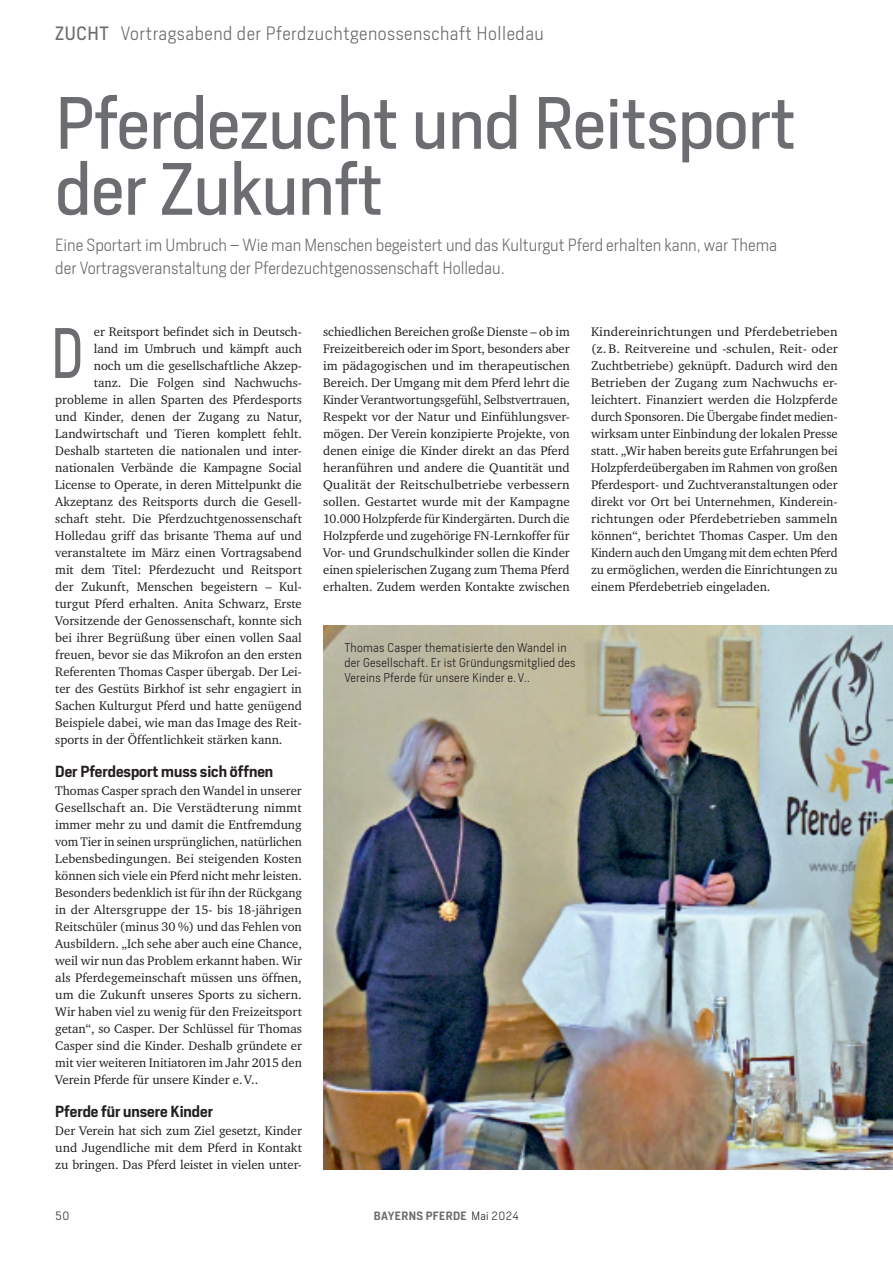
<style>
.page{position:relative;width:893px;height:1263px;background:#fff}
.page>*{position:absolute;margin:0;border:0;box-sizing:border-box;transform-origin:0 0}
.H_Ueberschrift{font:69px/66px "Heron Sans";letter-spacing:-.01em;color:#6c6d70}
.H_Initial{font:66.6px "Heron Sans";color:#6c6d70;scale:.8 1}
.t1{font:300 18px "Heron Sans";letter-spacing:.03em;color:#6c6d70}
.H_Vorspann_Subline{font:300 16.5px/22.5px "Heron Sans";color:#6c6d70}
.H_Zwischenueberschri{font:600 15px "Heron Sans";color:#231f20}
.H_Grundtext{font:12.75px/17px "Charter ITC";color:#231f20;text-align:justify}
.H_Initial-2{font:12.75px "Charter ITC";color:#231f20}
.H_Grundtext-2{font:12.75px/17px "Charter ITC";color:#231f20;text-align:justify;scale:1.04 1}
.B_Bildunterschrift{font:300 12px/15px "Heron Sans";letter-spacing:.02em;color:#231f20}
.t2{font:600 11.25px "Heron Sans";letter-spacing:.035em;color:#6c6d70}
.t3{font:300 11.25px "Heron Sans";color:#231f20}
.s1{font-weight:400}
.s2{font-weight:300;color:#231f20}
</style>
<div class="page">
<img style="left:323px;top:625px;width:570px;height:544px">
<p class="t1" style="left:55px;top:22px;width:490px"><span class="s1">ZUCHT</span> Vortragsabend der Pferdzuchtgenossenschaft Holledau</p>
<p class="H_Ueberschrift" style="left:55px;top:89px;width:743px">Pferdezucht und Reitsport der Zukunft</p>
<p class="H_Vorspann_Subline" style="left:55px;top:234px;width:723px">Eine Sportart im Umbruch – Wie man Menschen begeistert und das Kulturgut Pferd erhalten kann, war Thema der Vortragsveranstaltung der Pferdezuchtgenossenschaft Holledau.</p>
<p class="H_Initial" style="left:51px;top:311px;width:42px">D</p>
<p class="H_Initial-2" style="left:94px;top:324px;width:210px">er Reitsport befindet sich in Deutsch-</p>
<p class="H_Initial-2" style="left:94px;top:341px;width:210px">land im Umbruch und kämpft auch</p>
<p class="H_Initial-2" style="left:94px;top:358px;width:210px">noch um die gesellschaftliche Akzep-</p>
<p class="H_Initial-2" style="left:94px;top:375px;width:210px">tanz. Die Folgen sind Nachwuchs-</p>
<p class="H_Initial-2" style="left:55px;top:392px;width:248px">probleme in allen Sparten des Pferdesports</p>
<p class="H_Initial-2" style="left:55px;top:409px;width:248px">und Kinder, denen der Zugang zu Natur,</p>
<p class="H_Initial-2" style="left:55px;top:426px;width:248px">Landwirtschaft und Tieren komplett fehlt.</p>
<p class="H_Initial-2" style="left:55px;top:443px;width:248px">Deshalb starteten die nationalen und inter-</p>
<p class="H_Initial-2" style="left:55px;top:460px;width:248px">nationalen Verbände die Kampagne Social</p>
<p class="H_Initial-2" style="left:55px;top:477px;width:248px">License to Operate, in deren Mittelpunkt die</p>
<p class="H_Initial-2" style="left:55px;top:494px;width:248px">Akzeptanz des Reitsports durch die Gesell-</p>
<p class="H_Initial-2" style="left:55px;top:511px;width:248px">schaft steht. Die Pferdzuchtgenossenschaft</p>
<p class="H_Initial-2" style="left:55px;top:528px;width:248px">Holledau griff das brisante Thema auf und</p>
<p class="H_Initial-2" style="left:55px;top:545px;width:248px">veranstaltete im März einen Vortragsabend</p>
<p class="H_Initial-2" style="left:55px;top:562px;width:248px">mit dem Titel: Pferdezucht und Reitsport</p>
<p class="H_Initial-2" style="left:55px;top:579px;width:248px">der Zukunft, Menschen begeistern – Kul-</p>
<p class="H_Initial-2" style="left:55px;top:596px;width:248px">turgut Pferd erhalten. Anita Schwarz, Erste</p>
<p class="H_Initial-2" style="left:55px;top:613px;width:248px">Vorsitzende der Genossenschaft, konnte sich</p>
<p class="H_Initial-2" style="left:55px;top:630px;width:248px">bei ihrer Begrüßung über einen vollen Saal</p>
<p class="H_Initial-2" style="left:55px;top:647px;width:248px">freuen, bevor sie das Mikrofon an den ersten</p>
<p class="H_Initial-2" style="left:55px;top:664px;width:248px">Referenten Thomas Casper übergab. Der Lei-</p>
<p class="H_Initial-2" style="left:55px;top:681px;width:248px">ter des Gestüts Birkhof ist sehr engagiert in</p>
<p class="H_Initial-2" style="left:55px;top:698px;width:248px">Sachen Kulturgut Pferd und hatte genügend</p>
<p class="H_Initial-2" style="left:55px;top:715px;width:248px">Beispiele dabei, wie man das Image des Reit-</p>
<p class="H_Initial-2" style="left:55px;top:732px;width:229px">sports in der Öffentlichkeit stärken kann.</p>
<p class="H_Zwischenueberschri" style="left:55px;top:761px;width:219px">Der Pferdesport muss sich öffnen</p>
<p class="H_Grundtext" style="left:55px;top:782px;width:248px">Thomas Casper sprach den Wandel in unserer Gesellschaft an. Die Verstädterung nimmt immer mehr zu und damit die Entfremdung vom Tier in seinen ursprünglichen, natürlichen Lebensbedingungen. Bei steigenden Kosten können sich viele ein Pferd nicht mehr leisten.<br>Besonders bedenklich ist für ihn der Rückgang in der Altersgruppe der 15- bis 18-jährigen Reitschüler (minus 30 %) und das Fehlen von Ausbildern. „Ich sehe aber auch eine Chance, weil wir nun das Problem erkannt haben. Wir als Pferdegemeinschaft müssen uns öffnen, um die Zukunft unseres Sports zu sichern.<br>Wir haben viel zu wenig für den Freizeitsport getan“, so Casper. Der Schlüssel für Thomas Casper sind die Kinder. Deshalb gründete er mit vier weiteren Initiatoren im Jahr 2015 den Verein Pferde für unsere Kinder e.V..</p>
<p class="H_Zwischenueberschri" style="left:55px;top:1102px;width:159px">Pferde für unsere Kinder</p>
<p class="H_Grundtext" style="left:55px;top:1122px;width:248px">Der Verein hat sich zum Ziel gesetzt, Kinder und Jugendliche mit dem Pferd in Kontakt zu bringen. Das Pferd leistet in vielen unter-</p>
<p class="H_Grundtext" style="left:323px;top:323px;width:248px">schiedlichen Bereichen große Dienste – ob im Freizeitbereich oder im Sport, besonders aber im pädagogischen und im therapeutischen Bereich. Der Umgang mit dem Pferd lehrt die Kinder Verantwortungsgefühl, Selbstvertrauen, Respekt vor der Natur und Einfühlungsver&shy;mögen. Der Verein konzipierte Projekte, von denen einige die Kinder direkt an das Pferd heranführen und andere die Quantität und Qualität der Reitschulbetriebe verbessern sollen. Gestartet wurde mit der Kampagne 10.000 Holzpferde für Kindergärten. Durch die Holzpferde und zugehörige FN-Lernkoffer für Vor- und Grundschulkinder sollen die Kinder einen spielerischen Zugang zum Thema Pferd erhalten. Zudem werden Kontakte zwischen</p>
<p class="B_Bildunterschrift" style="left:344px;top:640px;width:233px">Thomas Casper thematisierte den Wandel in der Gesellschaft. Er ist Gründungsmitglied des<br>Vereins Pferde für unsere Kinder e. V..</p>
<p class="t3" style="left:55px;top:1209px;width:16px">50</p>
<p class="t2" style="left:374px;top:1209px;width:147px">BAYERNS PFERDE <span class="s2">Mai 2024</span></p>
<p class="H_Grundtext-2" style="left:591px;top:323px;width:239px">Kindereinrichtungen und Pferdebetrieben (z.B. Reitvereine und -schulen, Reit- oder Zuchtbetriebe) geknüpft. Dadurch wird den Betrieben der Zugang zum Nachwuchs er&shy;leichtert. Finanziert werden die Holzpferde durch Sponsoren. Die Übergabe findet medien&shy;wirksam unter Einbindung der lokalen Presse statt. „Wir haben bereits gute Erfahrungen bei Holzpferdeübergaben im Rahmen von großen Pferdesport- und Zuchtveranstaltungen oder direkt vor Ort bei Unternehmen, Kinderein&shy;richtungen oder Pferdebetrieben sammeln können“, berichtet Thomas Casper. Um den Kindern auch den Umgang mit dem echten Pferd zu ermöglichen, werden die Einrichtungen zu einem Pferdebetrieb eingeladen.</p>
</div>
